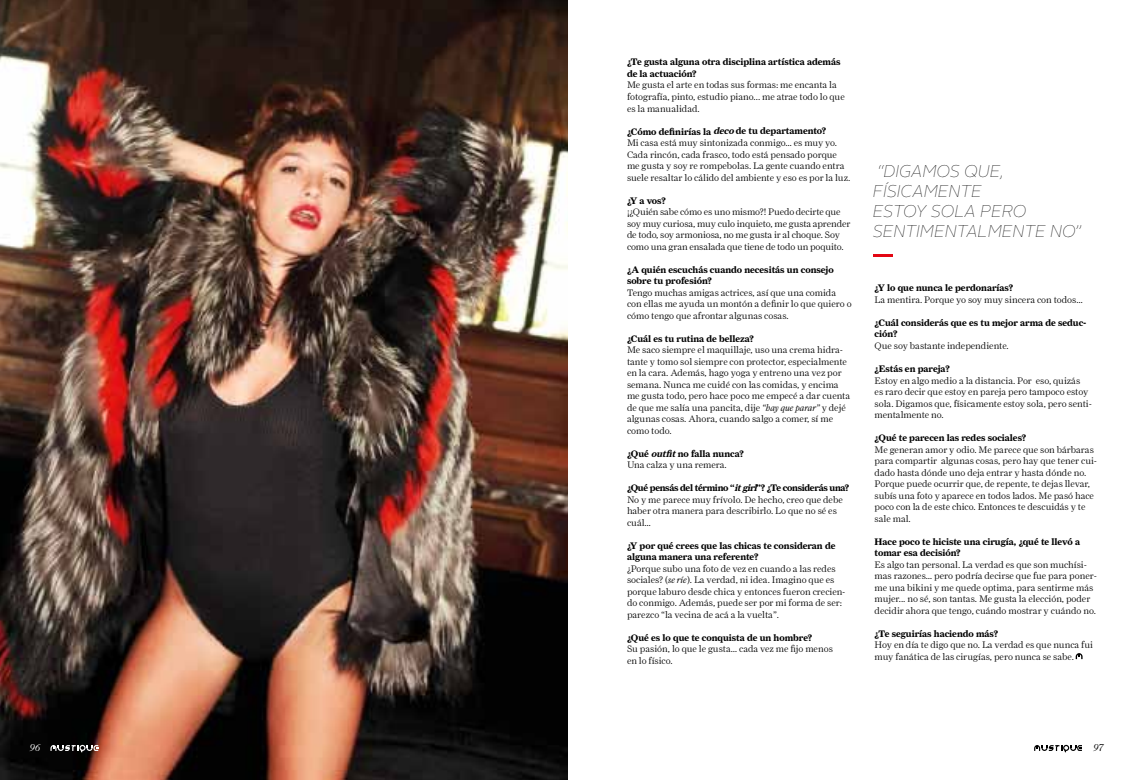
<style>
.page{position:relative;width:1134px;height:780px;background:#fff}
.page>*{position:absolute;margin:0;border:0;box-sizing:border-box;transform-origin:0 0}
.t1{font:italic 100 17px/20px "Alright Sans";color:#000}
.t2{font:italic 300 10px "Farnham Display";color:#000}
.t3{font:italic 300 10px "Farnham Display";color:#fff}
.t4{font:300 9.5px/11.5px "Farnham Display";color:#000}
.t5{font:700 9.5px/11.5px "Farnham Display";color:#000}
.s1{font-weight:700}
.s2{font-weight:700;font-style:italic}
.s3{font-style:italic}
</style>
<div class="page">
<svg style="left:1034px;top:744px;width:48px;height:8px"></svg>
<img style="left:0;top:0;width:568px;height:780px">
<svg style="left:50px;top:744px;width:48px;height:8px"></svg>
<hr style="left:873px;top:254px;width:19px;height:3px;background:#e30613">
<svg style="left:1076px;top:653px;width:6px;height:6px"></svg>
<p class="t3" style="left:30px;top:742px;width:12px">96</p>
<p class="t5" style="left:627px;top:56px;width:215px">¿Te gusta alguna otra disciplina artística además de la actuación?</p>
<p class="t4" style="left:627px;top:79px;width:219px">Me gusta el arte en todas sus formas: me encanta la fotografía, pinto, estudio piano... me atrae todo lo que es la manualidad.</p>
<p class="t4" style="left:627px;top:125px;width:225px"><span class="s1">¿Cómo definirías la</span> <span class="s2">deco</span> <span class="s1">de tu departamento?<br></span>Mi casa está muy sintonizada conmigo… es muy yo.<br>Cada rincón, cada frasco, todo está pensado porque me gusta y soy re rompebolas. La gente cuando entra suele resaltar lo cálido del ambiente y eso es por la luz.</p>
<p class="t5" style="left:627px;top:194px;width:40px">¿Y a vos?</p>
<p class="t4" style="left:627px;top:206px;width:225px">¡¿Quién sabe cómo es uno mismo?! Puedo decirte que soy muy curiosa, muy culo inquieto, me gusta aprender de todo, soy armoniosa, no me gusta ir al choque. Soy como una gran ensalada que tiene de todo un poquito.</p>
<p class="t5" style="left:627px;top:263px;width:208px">¿A quién escuchás cuando necesitás un consejo sobre tu profesión?</p>
<p class="t4" style="left:627px;top:286px;width:226px">Tengo muchas amigas actrices, así que una comida con ellas me ayuda un montón a definir lo que quiero o cómo tengo que afrontar algunas cosas.</p>
<p class="t5" style="left:627px;top:332px;width:129px">¿Cuál es tu rutina de belleza?</p>
<p class="t4" style="left:627px;top:344px;width:225px">Me saco siempre el maquillaje, uso una crema hidra&shy;tante y tomo sol siempre con protector, especialmente en la cara. Además, hago yoga y entreno una vez por semana. Nunca me cuidé con las comidas, y encima me gusta todo, pero hace poco me empecé a dar cuenta de que me salía una pancita, dije <span class="s3">“hay que parar”</span> y dejé algunas cosas. Ahora, cuando salgo a comer, sí me como todo.</p>
<p class="t4" style="left:627px;top:447px;width:119px"><span class="s1">¿Qué</span> <span class="s2">outfit</span><span class="s1">no falla nunca?<br></span>Una calza y una remera.</p>
<p class="t4" style="left:627px;top:482px;width:224px"><span class="s1">¿Qué pensás del término “</span><span class="s2">itgirl</span><span class="s1">”? ¿Te considerás una?<br></span>No y me parece muy frívolo. De hecho, creo que debe haber otra manera para describirlo. Lo que no sé es cuál…</p>
<p class="t5" style="left:627px;top:539px;width:210px">¿Y por qué crees que las chicas te consideran de alguna manera una referente?</p>
<p class="t4" style="left:627px;top:562px;width:220px">¿Porque subo una foto de vez en cuando a las redes sociales? (<span class="s3">se ríe</span>). La verdad, ni idea. Imagino que es porque laburo desde chica y entonces fueron crecien&shy;do conmigo. Además, puede ser por mi forma de ser: parezco “la vecina de acá a la vuelta”.</p>
<p class="t5" style="left:627px;top:631px;width:187px">¿Qué es lo que te conquista de un hombre?</p>
<p class="t4" style="left:627px;top:643px;width:207px">Su pasión, lo que le gusta… cada vez me fijo menos en lo físico.</p>
<h1 class="t1" style="left:873px;top:162px;width:210px">“DIGAMOS QUE,<br>FÍSICAMENTE<br>ESTOY SOLA PERO<br>SENTIMENTALMENTE NO”</h1>
<p class="t5" style="left:874px;top:282px;width:140px">¿Y lo que nunca le perdonarías?</p>
<p class="t4" style="left:874px;top:294px;width:210px">La mentira. Porque yo soy muy sincera con todos…</p>
<p class="t5" style="left:874px;top:317px;width:213px">¿Cuál considerás que es tu mejor arma de seduc&shy;ción?</p>
<p class="t4" style="left:874px;top:340px;width:136px">Que soy bastante independiente.</p>
<p class="t5" style="left:874px;top:363px;width:77px">¿Estás en pareja?</p>
<p class="t4" style="left:874px;top:374px;width:219px">Estoy en algo medio a la distancia. Por eso, quizás<br>es raro decir que estoy en pareja pero tampoco estoy sola. Digamos que, físicamente estoy sola, pero senti&shy;mentalmente no.</p>
<p class="t5" style="left:874px;top:432px;width:153px">¿Qué te parecen las redes sociales?</p>
<p class="t4" style="left:874px;top:443px;width:224px">Me generan amor y odio. Me parece que son bárbaras para compartir algunas cosas, pero hay que tener cui&shy;dado hasta dónde uno deja entrar y hasta dónde no.<br>Porque puede ocurrir que, de repente, te dejas llevar, subís una foto y aparece en todos lados. Me pasó hace poco con la de este chico. Entonces te descuidás y te sale mal.</p>
<p class="t5" style="left:874px;top:535px;width:207px">Hace poco te hiciste una cirugía, ¿qué te llevó a tomar esa decisión?</p>
<p class="t4" style="left:874px;top:558px;width:224px">Es algo tan personal. La verdad es que son muchísi&shy;mas razones… pero podría decirse que fue para poner&shy;me una bikini y me quede optima, para sentirme más mujer... no sé, son tantas. Me gusta la elección, poder decidir ahora que tengo, cuándo mostrar y cuándo no.</p>
<p class="t5" style="left:874px;top:627px;width:125px">¿Te seguirías haciendo más?</p>
<p class="t4" style="left:874px;top:639px;width:220px">Hoy en día te digo que no. La verdad es que nunca fui muy fanática de las cirugías, pero nunca se sabe.</p>
<p class="t2" style="left:1093px;top:742px;width:11px">97</p>
</div>
